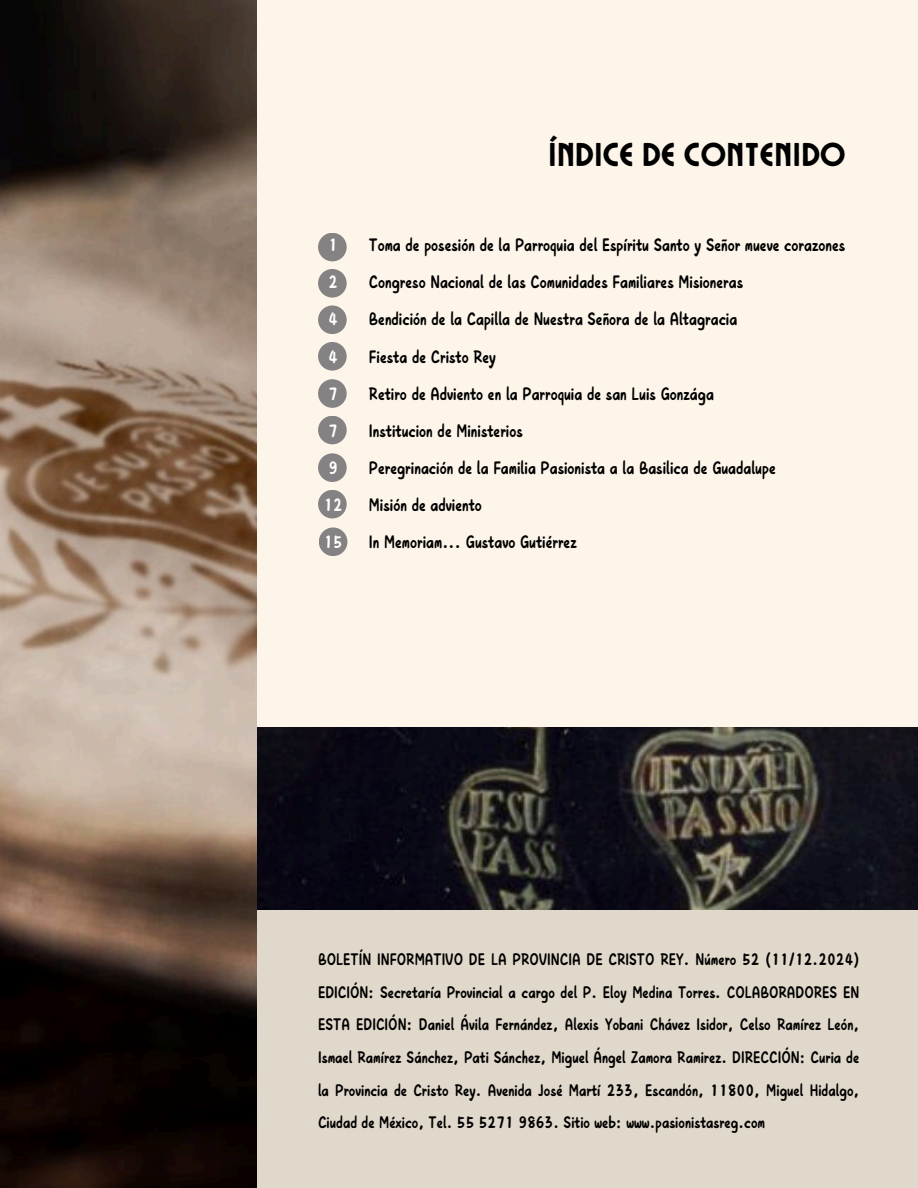
<style>
.page{position:relative;width:918px;height:1188px;background:#fdf5e9}
.page>*{position:absolute;margin:0;border:0;box-sizing:border-box;transform-origin:0 0}
.t1{font:33px "Ayr Lucidity Condensed";color:#000}
.t2{font:21px "Canva Niuniu Latin";color:#000}
.t3{font:21px "Canva Niuniu Latin";color:#fff}
.t4{font:19.5px/32.7px "Canva Niuniu Latin";color:#000;text-align:justify}
</style>
<div class="page">
<div style="left:257px;top:909px;width:661px;height:279px;background:#e0d8ca"></div>
<img style="left:257px;top:727px;width:661px;height:182px">
<img style="left:0;top:0;width:257px;height:1188px">
<div style="left:318px;top:490px;width:29px;height:28px;background:#848282;border-radius:50%"></div>
<div style="left:318px;top:453px;width:29px;height:29px;background:#848282;border-radius:50%"></div>
<div style="left:318px;top:416px;width:29px;height:28px;background:#848282;border-radius:50%"></div>
<div style="left:318px;top:233px;width:29px;height:28px;background:#848282;border-radius:50%"></div>
<div style="left:318px;top:269px;width:29px;height:29px;background:#848282;border-radius:50%"></div>
<div style="left:318px;top:305px;width:29px;height:29px;background:#848282;border-radius:50%"></div>
<div style="left:318px;top:342px;width:29px;height:29px;background:#848282;border-radius:50%"></div>
<div style="left:318px;top:379px;width:29px;height:29px;background:#848282;border-radius:50%"></div>
<div style="left:319px;top:527px;width:28px;height:29px;background:#848282;border-radius:50%"></div>
<p class="t1" style="left:548px;top:133px;width:299px">ÍNDICE DE CONTENIDO</p>
<p class="t3" style="left:328px;top:234px;width:11px">1</p>
<p class="t3" style="left:328px;top:272px;width:11px">2</p>
<p class="t3" style="left:328px;top:309px;width:11px">4</p>
<p class="t3" style="left:328px;top:346px;width:11px">4</p>
<p class="t3" style="left:328px;top:383px;width:11px">7</p>
<p class="t3" style="left:328px;top:420px;width:11px">7</p>
<p class="t3" style="left:328px;top:457px;width:11px">9</p>
<p class="t3" style="left:324px;top:494px;width:20px">12</p>
<p class="t3" style="left:324px;top:531px;width:20px">15</p>
<p class="t2" style="left:369px;top:234px;width:478px">Toma de posesión de la Parroquia del Espíritu Santo y Señor mueve corazones</p>
<p class="t2" style="left:369px;top:272px;width:376px">Congreso Nacional de las Comunidades Familiares Misioneras</p>
<p class="t2" style="left:369px;top:309px;width:370px">Bendición de la Capilla de Nuestra Señora de la Altagracia</p>
<p class="t2" style="left:369px;top:346px;width:129px">Fiesta de Cristo Rey</p>
<p class="t2" style="left:369px;top:383px;width:346px">Retiro de Adviento en la Parroquia de san Luis Gonzága</p>
<p class="t2" style="left:369px;top:420px;width:155px">Institucion de Ministerios</p>
<p class="t2" style="left:369px;top:457px;width:408px">Peregrinación de la Familia Pasionista a la Basilica de Guadalupe</p>
<p class="t2" style="left:369px;top:494px;width:115px">Misión de adviento</p>
<p class="t2" style="left:369px;top:531px;width:209px">In Memoriam... Gustavo Gutiérrez</p>
<p class="t4" style="left:318px;top:943px;width:543px">BOLETÍN INFORMATIVO DE LA PROVINCIA DE CRISTO REY. Número 52 (11/12.2024)<br>EDICIÓN: Secretaría Provincial a cargo del P. Eloy Medina Torres. COLABORADORES EN ESTA EDICIÓN: Daniel Ávila Fernández, Alexis Yobani Chávez Isidor, Celso Ramírez León, Ismael Ramírez Sánchez, Pati Sánchez, Miguel Ángel Zamora Ramirez. DIRECCIÓN: Curia de la Provincia de Cristo Rey. Avenida José Martí 233, Escandón, 11800, Miguel Hidalgo, Ciudad de México, Tel. 55 5271 9863. Sitio web: www.pasionistasreg.com</p>
</div>
